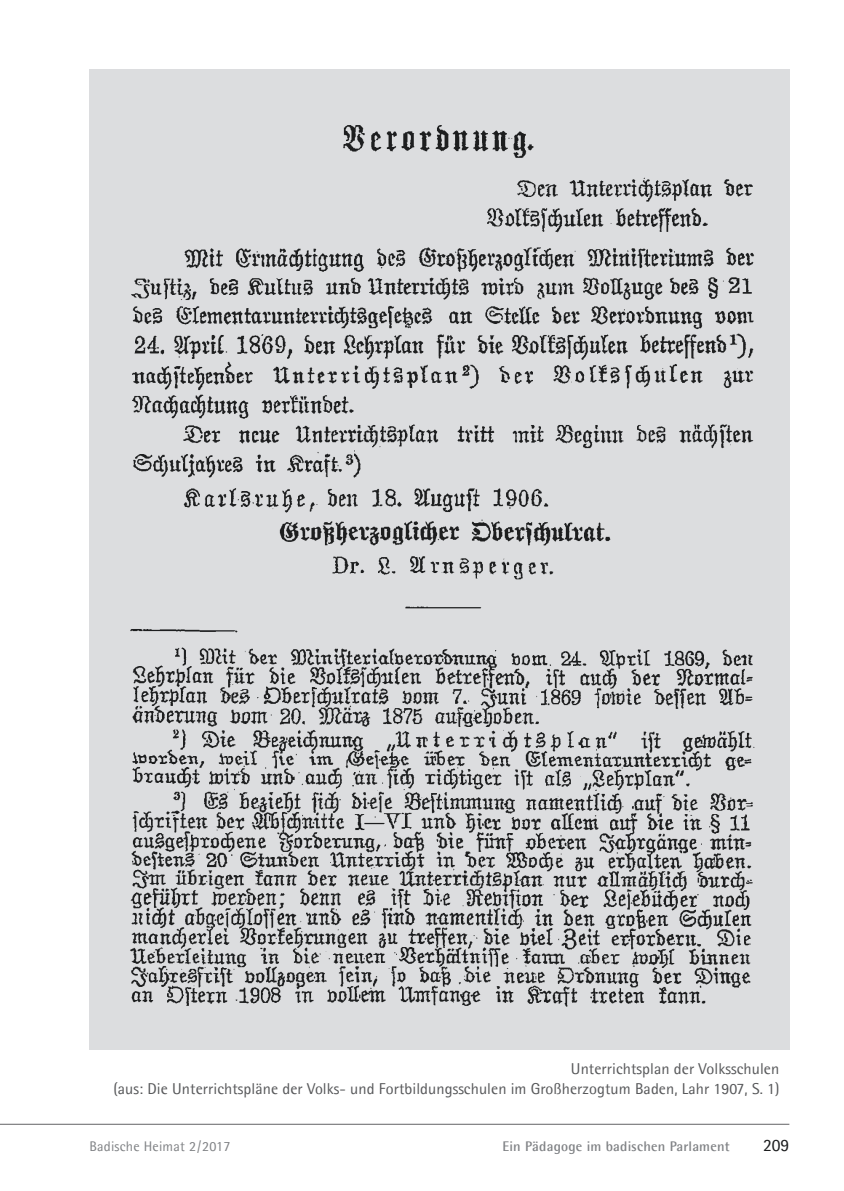
<style>
.page{position:relative;width:844px;height:1191px;background:#fff}
.page>*{position:absolute;margin:0;border:0;box-sizing:border-box;transform-origin:0 0}
.t1{font:17.5px "Agfa Rotis Semisans";color:#1d1e1f}
.t2{font:15.75px/20.1px "Agfa Rotis Semisans";letter-spacing:.005em;color:#57585a;text-align:right}
.t3{font:700 14px "Agfa Rotis Semisans";letter-spacing:.015em;color:#808285}
.t4{font:14px "Agfa Rotis Semisans";letter-spacing:.015em;color:#808285}
</style>
<div class="page">
<hr style="left:0;top:1124px;width:789px;height:1px;background:#636366">
<img style="left:89px;top:69px;width:700px;height:981px">
<p class="t2" style="left:113px;top:1058px;width:667px">Unterrichtsplan der Volksschulen<br>(aus: Die Unterrichtspläne der Volks- und Fortbildungsschulen im Großherzogtum Baden, Lahr 1907, S. 1)</p>
<p class="t4" style="left:89px;top:1137px;width:142px">Badische Heimat 2 / 2017</p>
<p class="t3" style="left:502px;top:1137px;width:229px">Ein Pädagoge im badischen Parlament</p>
<p class="t1" style="left:762px;top:1134px;width:28px">209</p>
</div>
